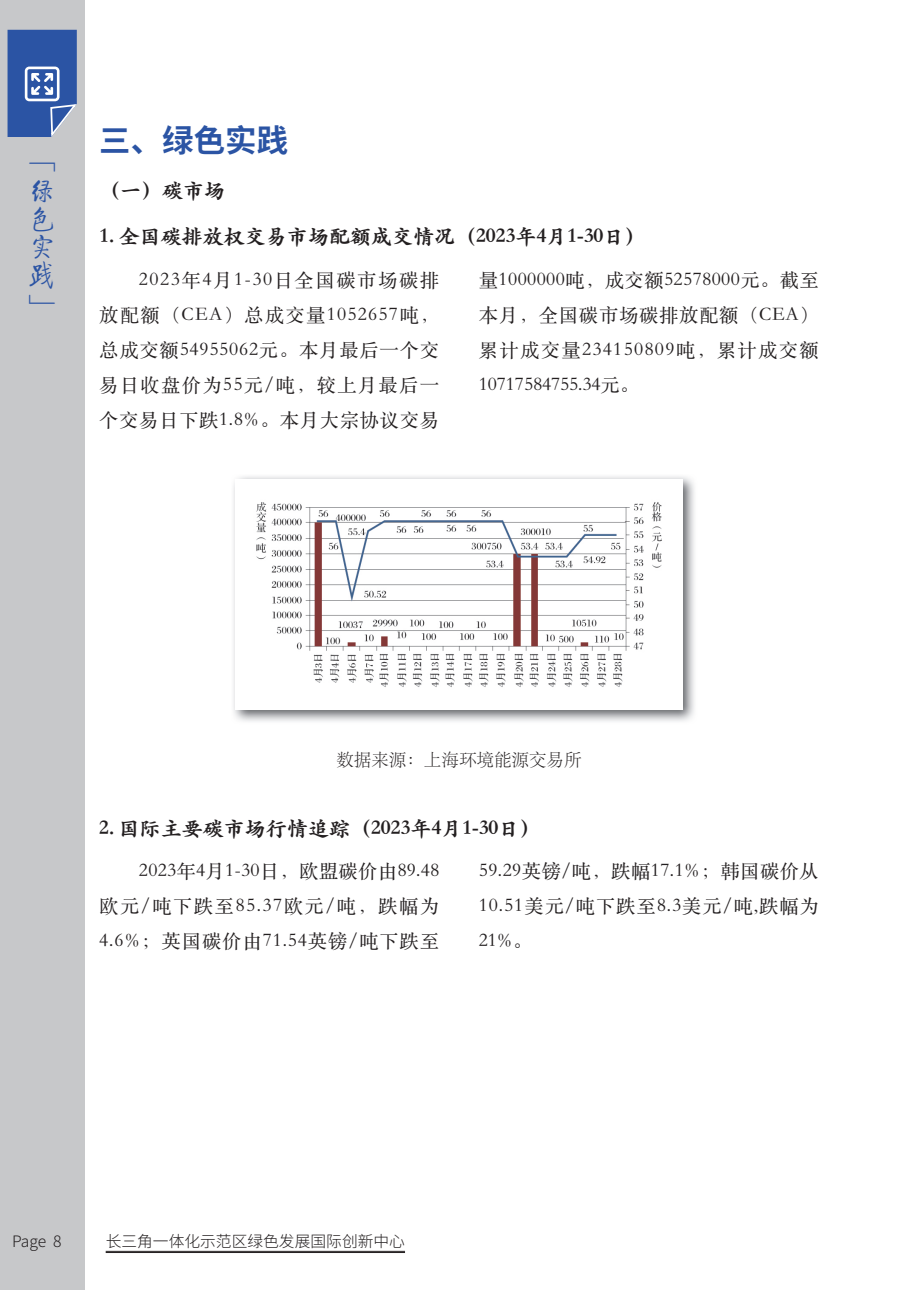
<style>
.page{position:relative;width:918px;height:1290px;background:#fff}
.page>*{position:absolute;margin:0;border:0;box-sizing:border-box;transform-origin:0 0}
.t1{font:700 31.5px "Source Han Sans CN";color:#2b54a4}
.t2{font:28px/28px "FZQTJW GB1 0";color:#2b54a4;text-align:justify}
.t3{font:900 21px "ST Kaiti SC";color:#231f20}
.t4{font:19.25px/35px "ST Songti SC Regular";letter-spacing:.045em;color:#231f20;text-align:justify}
.t5{font:17.5px "ST Songti SC Light";color:#231f20}
.t6{font:300 15.75px "Source Han Sans CN";color:#231f20}
</style>
<div class="page">
<div style="left:0;top:0;width:84px;height:1290px;background:#c7c8ca"></div>
<hr style="left:106px;top:1251px;width:299px;height:1px;background:#231f20">
<hr style="left:106px;top:1252px;width:299px;height:1px;background:#231f20">
<svg style="left:8px;top:30px;width:69px;height:107px;background:#476aae"></svg>
<img style="left:233px;top:476px;width:462px;height:246px">
<img style="left:236px;top:479px;width:446px;height:230px">
<h2 class="t2" style="left:28px;top:152px;width:29px">﹁绿色实践﹂</h2>
<h1 class="t1" style="left:99px;top:122px;width:190px">三、绿色实践</h1>
<p class="t3" style="left:99px;top:177px;width:127px">（一）碳市场</p>
<p class="t3" style="left:99px;top:223px;width:548px">1. 全国碳排放权交易市场配额成交情况（2023年4月1-30日）</p>
<p class="t4" style="left:479px;top:261px;width:341px">量1000000吨，成交额52578000元。截至本月，全国碳市场碳排放配额（CEA）累计成交量234150809吨，累计成交额10717584755.34元。</p>
<p class="t4" style="left:99px;top:261px;width:341px;text-indent:40px">2023年4月1-30日全国碳市场碳排放配额（CEA）总成交量1052657吨，总成交额54955062元。本月最后一个交易日收盘价为55元/吨，较上月最后一个交易日下跌1.8%。本月大宗协议交易</p>
<p class="t5" style="left:336px;top:748px;width:247px">数据来源：上海环境能源交易所</p>
<p class="t3" style="left:99px;top:815px;width:443px">2. 国际主要碳市场行情追踪（2023年4月1-30日）</p>
<p class="t4" style="left:99px;top:853px;width:341px;text-indent:40px">2023年4月1-30日，欧盟碳价由89.48欧元/吨下跌至85.37欧元/吨，跌幅为4.6%；英国碳价由71.54英镑/吨下跌至</p>
<p class="t4" style="left:479px;top:853px;width:341px">59.29英镑/吨，跌幅17.1%；韩国碳价从10.51美元/吨下跌至8.3美元/吨,跌幅为21%。</p>
<p class="t6" style="left:12px;top:1232px;width:51px">Page 8</p>
<p class="t6" style="left:106px;top:1232px;width:301px">长三角一体化示范区绿色发展国际创新中心</p>
</div>
